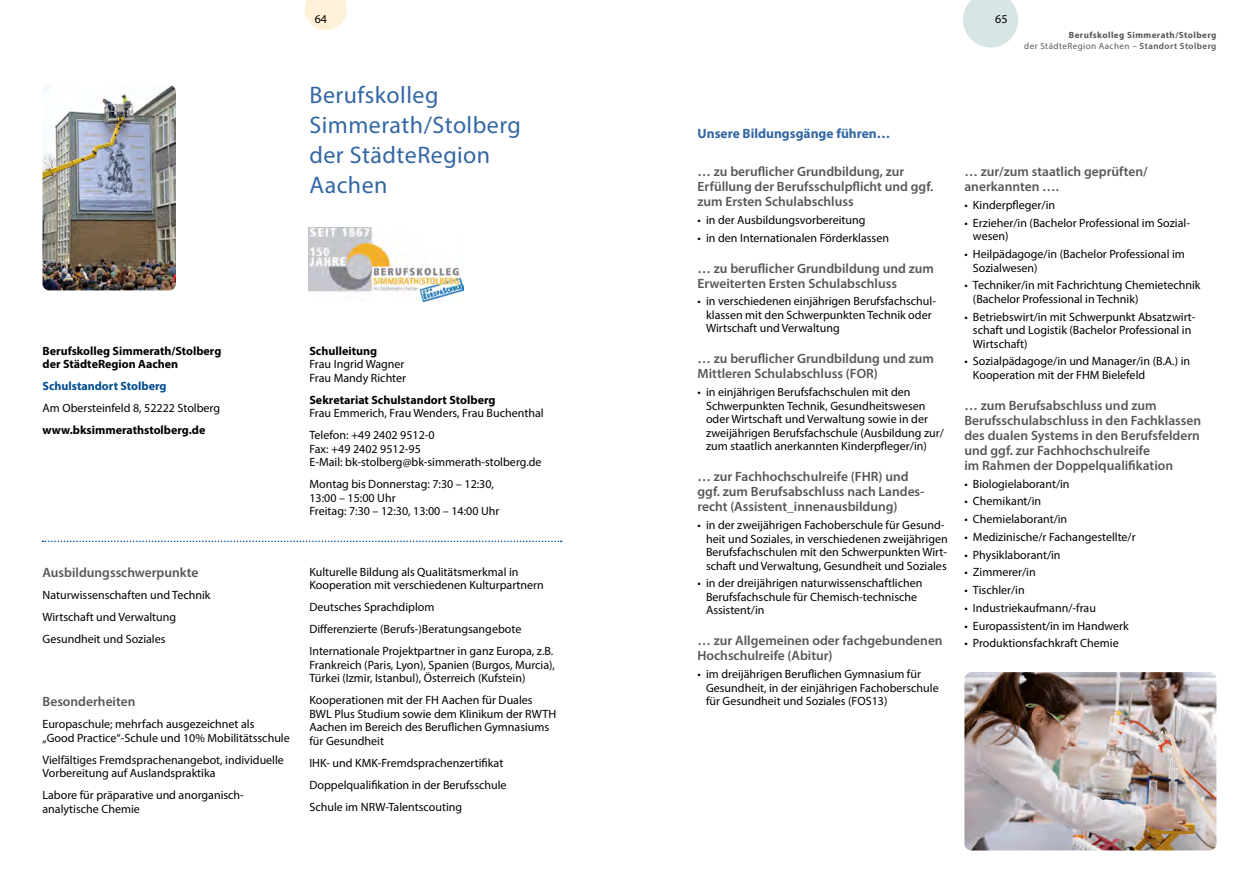
<style>
.page{position:relative;width:1259px;height:893px;background:#fff}
.page>*{position:absolute;margin:0;border:0;box-sizing:border-box;transform-origin:0 0}
.HEadline{font:24px/30px "Myriad Pro";letter-spacing:.02em;color:#3367a4}
.Ausb_head___BU{font:600 13.5px/15px "Myriad Pro";color:#575756}
.Ausb_head___BU-2{font:700 13.5px "Myriad Pro";color:#3367a4}
.Ausb_sw_Auflistung{font:12px/13.5px "Myriad Pro";color:#000}
.Ausb_sw{font:12px/13.5px "Myriad Pro";color:#000}
.Ausb_sw-2{font:700 12px/13.5px "Myriad Pro";color:#000}
.Ausb_sw-3{font:700 12px "Myriad Pro";color:#004d8f}
.Vorwort{font:700 9px/10.5px "Myriad Pro";letter-spacing:.05em;color:#575756;text-align:right}
.s1{font-weight:400}
.s2{font-weight:600}
.s3{font-weight:700}
</style>
<div class="page">
<svg style="left:304px;top:0;width:43px;height:30px"></svg>
<svg style="left:963px;top:0;width:55px;height:47px"></svg>
<img style="left:43px;top:85px;width:133px;height:205px">
<svg style="left:43px;top:541px;width:519px;height:1px"></svg>
<img style="left:964px;top:672px;width:252px;height:178px">
<img style="left:309px;top:228px;width:154px;height:73px">
<p class="Ausb_sw-2" style="left:43px;top:343px;width:180px">Berufskolleg Simmerath/Stolberg der StädteRegion Aachen</p>
<p class="Ausb_sw-3" style="left:43px;top:378px;width:126px">Schulstandort Stolberg</p>
<p class="Ausb_sw" style="left:43px;top:401px;width:179px">Am Obersteinfeld 8, 52222 Stolberg</p>
<p class="Ausb_sw-2" style="left:43px;top:423px;width:164px">www.bksimmerathstolberg.de</p>
<p class="Ausb_head___BU" style="left:43px;top:565px;width:157px">Ausbildungsschwerpunkte</p>
<p class="Ausb_sw" style="left:43px;top:588px;width:169px">Naturwissenschaften und Technik</p>
<p class="Ausb_sw" style="left:43px;top:610px;width:135px">Wirtschaft und Verwaltung</p>
<p class="Ausb_sw" style="left:43px;top:632px;width:125px">Gesundheit und Soziales</p>
<p class="Ausb_head___BU" style="left:43px;top:694px;width:94px">Besonderheiten</p>
<p class="Ausb_sw" style="left:43px;top:717px;width:249px">Europaschule; mehrfach ausgezeichnet als<br>„Good Practice“-Schule und 10% Mobilitätsschule</p>
<p class="Ausb_sw" style="left:43px;top:753px;width:243px">Vielfältiges Fremdsprachenangebot, individuelle<br>Vorbereitung auf Auslandspraktika</p>
<p class="Ausb_sw" style="left:43px;top:788px;width:203px">Labore für präparative und anorganisch&shy;analytische Chemie</p>
<p class="Ausb_sw_Auflistung" style="left:315px;top:12px;width:14px">64</p>
<p class="Ausb_sw_Auflistung" style="left:995px;top:12px;width:14px">65</p>
<p class="Vorwort" style="left:1024px;top:29px;width:194px">Berufskolleg Simmerath/Stolberg<br><span class="s1">der StädteRegion Aachen –</span> <span class="s2">Standort Stolberg</span></p>
<p class="HEadline" style="left:309px;top:80px;width:213px">Berufskolleg<br>Simmerath/Stolberg der StädteRegion<br>Aachen</p>
<p class="Ausb_sw" style="left:309px;top:344px;width:98px"><span class="s3">Schulleitung<br></span>Frau Ingrid Wagner<br>Frau Mandy Richter</p>
<p class="Ausb_sw" style="left:309px;top:393px;width:236px"><span class="s3">Sekretariat Schulstandort Stolberg<br></span>Frau Emmerich, Frau Wenders, Frau Buchenthal</p>
<p class="Ausb_sw" style="left:309px;top:428px;width:234px">Telefon: +49 2402 9512-0<br>Fax: +49 2402 9512-95<br>E-Mail: bk-stolberg@bk-simmerath-stolberg.de</p>
<p class="Ausb_sw" style="left:309px;top:477px;width:192px">Montag bis Donnerstag: 7:30 – 12:30,<br>13:00 – 15:00 Uhr<br>Freitag: 7:30 – 12:30, 13:00 – 14:00 Uhr</p>
<p class="Ausb_sw" style="left:309px;top:565px;width:236px">Kulturelle Bildung als Qualitätsmerkmal in<br>Kooperation mit verschiedenen Kulturpartnern</p>
<p class="Ausb_sw" style="left:309px;top:600px;width:126px">Deutsches Sprachdiplom</p>
<p class="Ausb_sw" style="left:309px;top:622px;width:213px">Differenzierte (Berufs-)Beratungsangebote</p>
<p class="Ausb_sw" style="left:309px;top:644px;width:247px">Internationale Projektpartner in ganz Europa, z.B.<br>Frankreich (Paris, Lyon), Spanien (Burgos, Murcia),<br>Türkei (Izmir, Istanbul), Österreich (Kufstein)</p>
<p class="Ausb_sw" style="left:309px;top:693px;width:248px">Kooperationen mit der FH Aachen für Duales BWL Plus Studium sowie dem Klinikum der RWTH Aachen im Bereich des Beruflichen Gymnasiums für Gesundheit</p>
<p class="Ausb_sw" style="left:309px;top:756px;width:195px">IHK- und KMK-Fremdsprachenzertifikat</p>
<p class="Ausb_sw" style="left:309px;top:778px;width:199px">Doppelqualifikation in der Berufsschule</p>
<p class="Ausb_sw" style="left:309px;top:800px;width:154px">Schule im NRW-Talentscouting</p>
<p class="Ausb_head___BU-2" style="left:697px;top:124px;width:194px">Unsere Bildungsgänge führen…</p>
<p class="Ausb_head___BU" style="left:697px;top:164px;width:237px">… zu beruflicher Grundbildung, zur<br>Erfüllung der Berufsschulpflicht und ggf. zum Ersten Schulabschluss</p>
<p class="Ausb_sw_Auflistung" style="left:697px;top:213px;width:169px">• in der Ausbildungsvorbereitung</p>
<p class="Ausb_sw_Auflistung" style="left:697px;top:231px;width:193px">• in den Internationalen Förderklassen</p>
<p class="Ausb_head___BU" style="left:697px;top:260px;width:238px">… zu beruflicher Grundbildung und zum<br>Erweiterten Ersten Schulabschluss</p>
<p class="Ausb_sw_Auflistung" style="left:706px;top:294px;width:231px;text-indent:-9px">• in verschiedenen einjährigen Berufsfachschul&shy;klassen mit den Schwerpunkten Technik oder<br>Wirtschaft und Verwaltung</p>
<p class="Ausb_head___BU" style="left:697px;top:351px;width:238px">… zu beruflicher Grundbildung und zum<br>Mittleren Schulabschluss (FOR)</p>
<p class="Ausb_sw_Auflistung" style="left:706px;top:385px;width:239px;text-indent:-9px">• in einjährigen Berufsfachschulen mit den Schwerpunkten Technik, Gesundheitswesen oder Wirtschaft und Verwaltung sowie in der zweijährigen Berufsfachschule (Ausbildung zur/ zum staatlich anerkannten Kinderpfleger/in)</p>
<p class="Ausb_head___BU" style="left:697px;top:469px;width:228px">… zur Fachhochschulreife (FHR) und ggf. zum Berufsabschluss nach Landes&shy;recht (Assistent_innenausbildung)</p>
<p class="Ausb_sw_Auflistung" style="left:706px;top:518px;width:243px;text-indent:-9px">• in der zweijährigen Fachoberschule für Gesund&shy;heit und Soziales, in verschiedenen zweijährigen Berufsfachschulen mit den Schwerpunkten Wirt&shy;schaft und Verwaltung, Gesundheit und Soziales</p>
<p class="Ausb_sw_Auflistung" style="left:706px;top:576px;width:218px;text-indent:-9px">• in der dreijährigen naturwissenschaftlichen<br>Berufsfachschule für Chemisch-technische<br>Assistent/in</p>
<p class="Ausb_head___BU" style="left:697px;top:633px;width:247px">… zur Allgemeinen oder fachgebundenen<br>Hochschulreife (Abitur)</p>
<p class="Ausb_sw_Auflistung" style="left:706px;top:667px;width:234px;text-indent:-9px">• im dreijährigen Beruflichen Gymnasium für<br>Gesundheit, in der einjährigen Fachoberschule für Gesundheit und Soziales (FOS13)</p>
<p class="Ausb_head___BU" style="left:964px;top:164px;width:185px">… zur/zum staatlich geprüften/ anerkannten ….</p>
<p class="Ausb_sw_Auflistung" style="left:964px;top:198px;width:92px">• Kinderpfleger/in</p>
<p class="Ausb_sw_Auflistung" style="left:973px;top:216px;width:219px;text-indent:-9px">• Erzieher/in (Bachelor Professional im Sozial&shy;wesen)</p>
<p class="Ausb_sw_Auflistung" style="left:973px;top:247px;width:213px;text-indent:-9px">• Heilpädagoge/in (Bachelor Professional im<br>Sozialwesen)</p>
<p class="Ausb_sw_Auflistung" style="left:973px;top:278px;width:229px;text-indent:-9px">• Techniker/in mit Fachrichtung Chemietechnik (Bachelor Professional in Technik)</p>
<p class="Ausb_sw_Auflistung" style="left:973px;top:310px;width:224px;text-indent:-9px">• Betriebswirt/in mit Schwerpunkt Absatzwirt&shy;schaft und Logistik (Bachelor Professional in<br>Wirtschaft)</p>
<p class="Ausb_sw_Auflistung" style="left:973px;top:354px;width:219px;text-indent:-9px">• Sozialpädagoge/in und Manager/in (B.A.) in<br>Kooperation mit der FHM Bielefeld</p>
<p class="Ausb_head___BU" style="left:964px;top:398px;width:238px">… zum Berufsabschluss und zum Berufsschulabschluss in den Fachklassen des dualen Systems in den Berufsfeldern und ggf. zur Fachhochschulreife<br>im Rahmen der Doppelqualifikation</p>
<p class="Ausb_sw_Auflistung" style="left:964px;top:477px;width:107px">• Biologielaborant/in</p>
<p class="Ausb_sw_Auflistung" style="left:964px;top:494px;width:78px">• Chemikant/in</p>
<p class="Ausb_sw_Auflistung" style="left:964px;top:512px;width:104px">• Chemielaborant/in</p>
<p class="Ausb_sw_Auflistung" style="left:964px;top:530px;width:173px">• Medizinische/r Fachangestellte/r</p>
<p class="Ausb_sw_Auflistung" style="left:964px;top:548px;width:98px">• Physiklaborant/in</p>
<p class="Ausb_sw_Auflistung" style="left:964px;top:565px;width:73px">• Zimmerer/in</p>
<p class="Ausb_sw_Auflistung" style="left:964px;top:583px;width:62px">• Tischler/in</p>
<p class="Ausb_sw_Auflistung" style="left:964px;top:601px;width:133px">• Industriekaufmann/-frau</p>
<p class="Ausb_sw_Auflistung" style="left:964px;top:619px;width:166px">• Europassistent/in im Handwerk</p>
<p class="Ausb_sw_Auflistung" style="left:964px;top:636px;width:156px">• Produktionsfachkraft Chemie</p>
</div>
